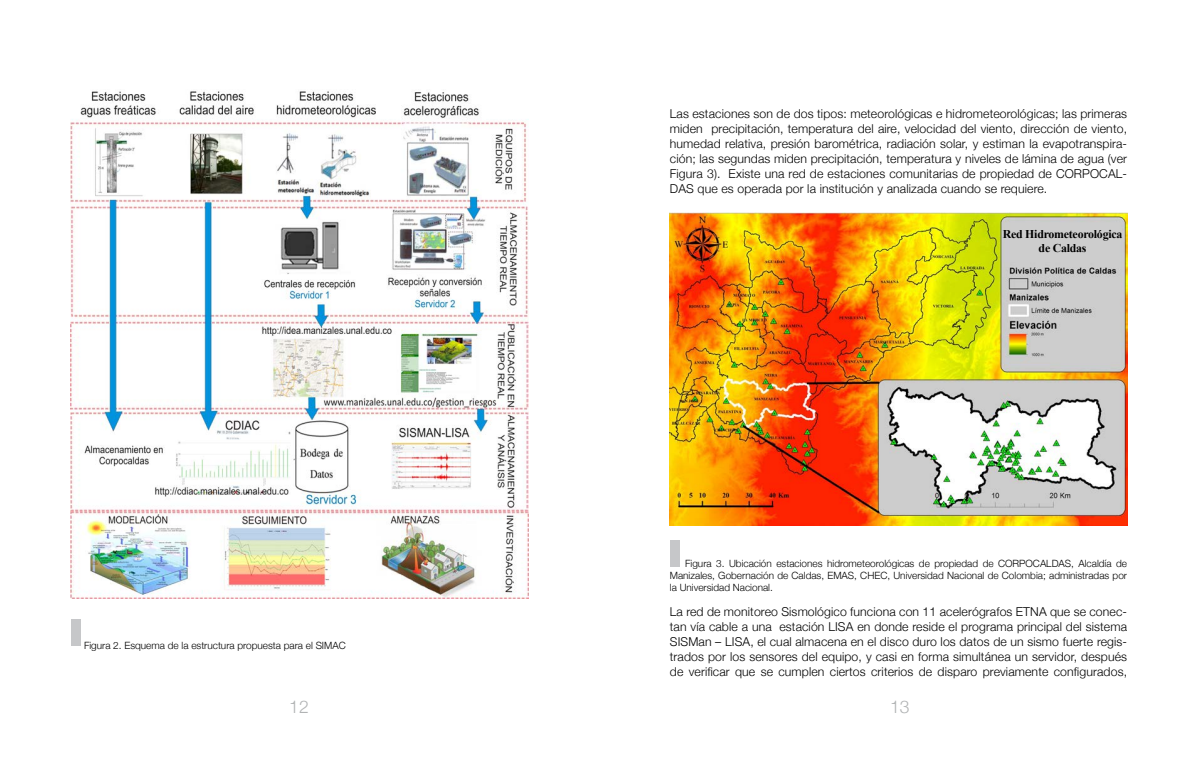
<style>
.page{position:relative;width:1198px;height:780px;background:#fff}
.page>*{position:absolute;margin:0;border:0;box-sizing:border-box;transform-origin:0 0}
.t1{font:300 17.5px "Helvetica Neue";color:#b1b3b4}
.t2{font:300 12.25px/15px "Helvetica Neue";letter-spacing:.01em;color:#000;text-align:justify}
.t3{font:700 11.88px/14.2px "Times New Roman";letter-spacing:-.02em;color:#000;text-align:center}
.t4{font:300 10px/12px "Helvetica Neue";color:#000;text-align:justify}
</style>
<div class="page">
<img style="left:71px;top:91px;width:457px;height:507px">
<div style="left:71px;top:619px;width:10px;height:27px;background:#c6c7c9"></div>
<img style="left:670px;top:213px;width:457px;height:312px">
<div style="left:670px;top:540px;width:9px;height:26px;background:#c6c7c9"></div>
<p class="t2" style="left:670px;top:106px;width:459px">Las estaciones son de dos tipos: meteorológicas e hidrometeorológicas; las primeras miden precipitación, temperatura del aire, velocidad del viento, dirección de viento, humedad relativa, presión barométrica, radiación solar, y estiman la evapotranspira&shy;ción; las segundas miden precipitación, temperatura y niveles de lámina de agua (ver Figura 3). Existe una red de estaciones comunitarias de propiedad de CORPOCAL-DAS que es operada por la institución y analizada cuando se requiere.</p>
<p class="t4" style="left:84px;top:639px;width:263px">Figura 2. Esquema de la estructura propuesta para el SIMAC</p>
<p class="t3" style="left:1003px;top:226px;width:121px">Red Hidrometeorológica de Caldas</p>
<p class="t4" style="left:670px;top:556px;width:459px;text-indent:15px">Figura 3. Ubicación estaciones hidrometeorológicas de propiedad de CORPOCALDAS, Alcaldía de Manizales, Gobernación de Caldas, EMAS, CHEC, Universidad Nacional de Colombia; administradas por la Universidad Nacional.</p>
<p class="t2" style="left:670px;top:603px;width:459px">La red de monitoreo Sismológico funciona con 11 acelerógrafos ETNA que se conec&shy;tan vía cable a una estación LISA en donde reside el programa principal del sistema SISMan – LISA, el cual almacena en el disco duro los datos de un sismo fuerte regis&shy;trados por los sensores del equipo, y casi en forma simultánea un servidor, después de verificar que se cumplen ciertos criterios de disparo previamente configurados,</p>
<h1 class="t1" style="left:289px;top:692px;width:21px">12</h1>
<h1 class="t1" style="left:890px;top:692px;width:21px">13</h1>
</div>
